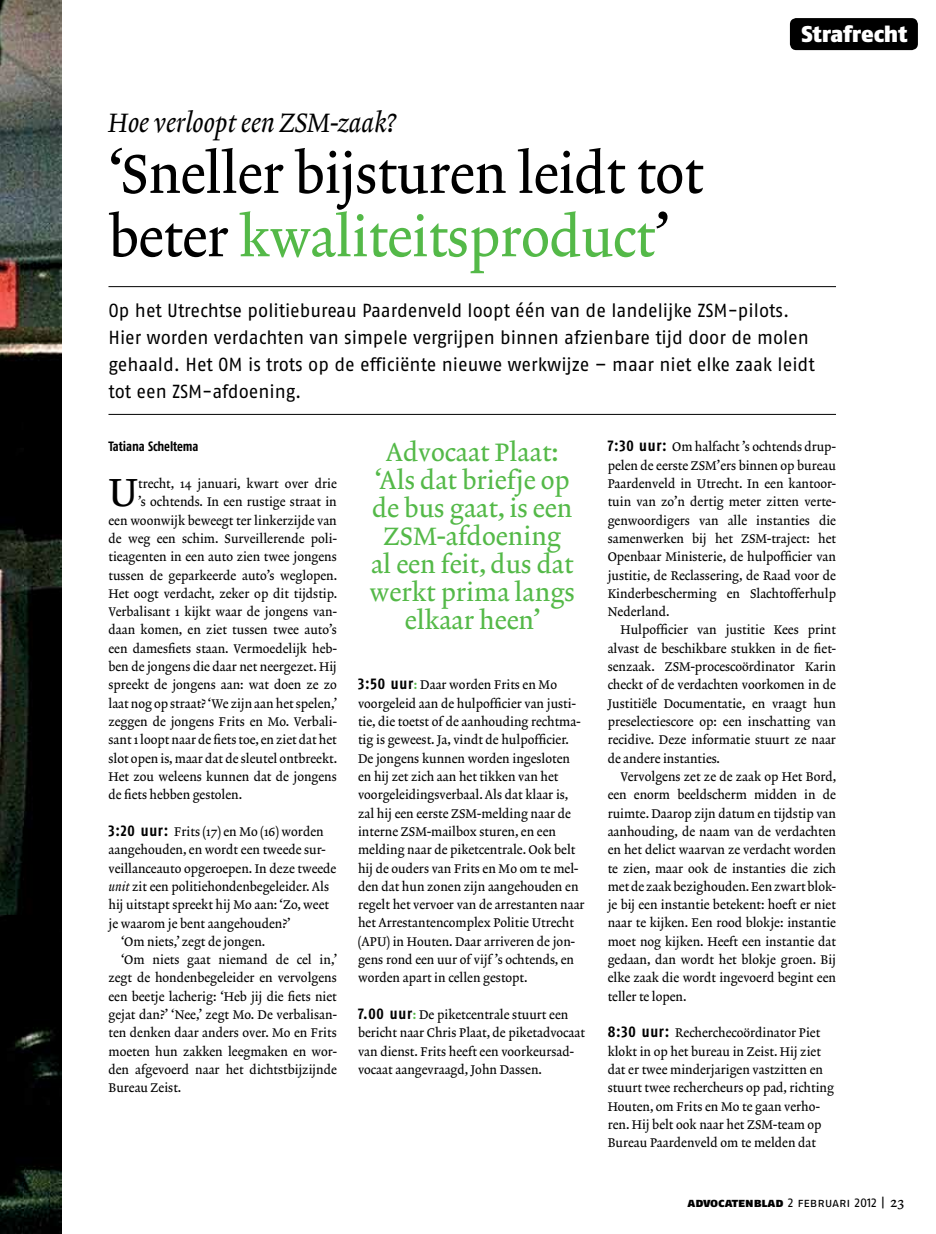
<style>
.page{position:relative;width:936px;height:1234px;background:#fff}
.page>*{position:absolute;margin:0;border:0;box-sizing:border-box;transform-origin:0 0}
.t1{font:55.2px/63.3px "Lexicon No 2 Roman A Txt";letter-spacing:-.01em;color:#000}
.t2{font:39.75px "Lexicon No 2 Roman A Txt";color:#000}
.t3{font:27px "Lexicon No 2 Italic A Txt";color:#000}
.t4{font:25.5px/27.9px "Lexicon No 2 Roman A Txt";color:#54b948;text-align:center}
.t5{font:22.8px "Fago No Black Lf";letter-spacing:-.015em;color:#fff}
.t6{font:18.9px/27px "Fago No Regular LF";letter-spacing:-.005em;color:#000}
.t7{font:13.5px "Fago Co Bold Lf";letter-spacing:-.01em;color:#000}
.t8{font:12.75px/18.3px "Lexicon No 2 Roman A Txt";color:#000}
.t9{font:12.75px "Fago No Regular Lf Caps";letter-spacing:-.01em;color:#000}
.s1{color:#54b948}
.s2{font-family:"Fago Co Bold Lf";font-size:15.75px}
.s3{font-family:"Lexicon No 2 Italic A Txt"}
.s4{font-family:"Lexicon No 2 Roman D Txt";color:#54b948}
.s5{font-family:"Fago No Black Lf Caps"}
.s6{font-family:"Lexicon No 2 Roman A Txt";font-size:14.25px}
</style>
<div class="page">
<hr style="left:108px;top:286px;width:728px;height:1px;background:#000">
<hr style="left:108px;top:414px;width:728px;height:1px;background:#000">
<img style="left:0;top:0;width:62px;height:1233px">
<div style="left:789px;top:18px;width:128px;height:32px;background:#000;border-radius:6px"></div>
<h3 class="t5" style="left:801px;top:20px;width:107px">Strafrecht</h3>
<h3 class="t3" style="left:108px;top:106px;width:289px">Hoe verloopt een ZSM-zaak?</h3>
<h1 class="t1" style="left:108px;top:145px;width:596px">‘Sneller bijsturen leidt tot beter <span class="s1">kwaliteitsproduct</span>’</h1>
<p class="t6" style="left:108px;top:296px;width:707px">Op het Utrechtse politiebureau Paardenveld loopt één van de landelijke ZSM- pilots.<br>Hier worden verdachten van simpele vergrijpen binnen afzienbare tijd door de molen gehaald. Het OM is trots op de efficiënte nieuwe werkwijze – maar niet elke zaak leidt tot een ZSM-afdoening.</p>
<p class="t7" style="left:108px;top:438px;width:91px">Tatiana Scheltema</p>
<h2 class="t2" style="left:108px;top:469px;width:31px">U</h2>
<p class="t8" style="left:138px;top:475px;width:200px">trecht, 14 januari, kwart over drie</p>
<p class="t8" style="left:138px;top:493px;width:200px">’s ochtends. In een rustige straat in</p>
<p class="t8" style="left:108px;top:511px;width:230px">een woonwijk beweegt ter linkerzijde van</p>
<p class="t8" style="left:108px;top:530px;width:230px">de weg een schim. Surveillerende poli-</p>
<p class="t8" style="left:108px;top:548px;width:230px">tieagenten in een auto zien twee jongens</p>
<p class="t8" style="left:108px;top:566px;width:230px">tussen de geparkeerde auto’s weglopen.</p>
<p class="t8" style="left:108px;top:584px;width:230px">Het oogt verdacht, zeker op dit tijdstip.</p>
<p class="t8" style="left:108px;top:603px;width:230px">Verbalisant 1 kijkt waar de jongens van-</p>
<p class="t8" style="left:108px;top:621px;width:230px">daan komen, en ziet tussen twee auto’s</p>
<p class="t8" style="left:108px;top:639px;width:230px">een damesfiets staan. Vermoedelijk heb-</p>
<p class="t8" style="left:108px;top:658px;width:230px">ben de jongens die daar net neergezet. Hij</p>
<p class="t8" style="left:108px;top:676px;width:230px">spreekt de jongens aan: wat doen ze zo</p>
<p class="t8" style="left:108px;top:694px;width:230px">laat nog op straat? ‘We zijn aan het spelen,’</p>
<p class="t8" style="left:108px;top:713px;width:230px">zeggen de jongens Frits en Mo. Verbali-</p>
<p class="t8" style="left:108px;top:731px;width:230px">sant 1 loopt naar de fiets toe, en ziet dat het</p>
<p class="t8" style="left:108px;top:749px;width:230px">slot open is, maar dat de sleutel ontbreekt.</p>
<p class="t8" style="left:108px;top:767px;width:230px">Het zou weleens kunnen dat de jongens</p>
<p class="t8" style="left:108px;top:786px;width:135px">de fiets hebben gestolen.</p>
<p class="t8" style="left:108px;top:822px;width:217px"><span class="s2">3:20 uur:</span> Frits (17) en Mo (16) worden</p>
<p class="t8" style="left:108px;top:841px;width:219px">aangehouden, en wordt een tweede sur-</p>
<p class="t8" style="left:108px;top:859px;width:229px">veillanceauto opgeroepen. In deze tweede</p>
<p class="t8" style="left:108px;top:877px;width:222px"><span class="s3">unit</span> zit een politiehondenbegeleider. Als</p>
<p class="t8" style="left:108px;top:896px;width:222px">hij uitstapt spreekt hij Mo aan: ‘Zo, weet</p>
<p class="t8" style="left:108px;top:914px;width:184px">je waarom je bent aangehouden?’</p>
<p class="t8" style="left:121px;top:932px;width:146px">‘Om niets,’ zegt de jongen.</p>
<p class="t8" style="left:121px;top:950px;width:217px">‘Om niets gaat niemand de cel in,’</p>
<p class="t8" style="left:108px;top:969px;width:230px">zegt de hondenbegeleider en vervolgens</p>
<p class="t8" style="left:108px;top:987px;width:230px">een beetje lacherig: ‘Heb jij die fiets niet</p>
<p class="t8" style="left:108px;top:1005px;width:230px">gejat dan?’ ‘Nee,’ zegt Mo. De verbalisan-</p>
<p class="t8" style="left:108px;top:1024px;width:230px">ten denken daar anders over. Mo en Frits</p>
<p class="t8" style="left:108px;top:1042px;width:230px">moeten hun zakken leegmaken en wor-</p>
<p class="t8" style="left:108px;top:1060px;width:230px">den afgevoerd naar het dichtstbijzijnde</p>
<p class="t8" style="left:108px;top:1079px;width:74px">Bureau Zeist.</p>
<h3 class="t4" style="left:369px;top:439px;width:207px">Advocaat Plaat: ‘Als dat briefje op de bus gaat, is een<br>ZSM-afdoening<br>al een feit, dus dat werkt prima langs elkaar heen’</h3>
<p class="t8" style="left:358px;top:676px;width:228px"><span class="s2">3:50 uur</span><span class="s4">:</span> Daar worden Frits en Mo voorgeleid aan de hulpofficier van justi&shy;tie, die toetst of de aanhouding rechtma&shy;tig is geweest. Ja, vindt de hulpofficier.<br>De jongens kunnen worden ingesloten en hij zet zich aan het tikken van het voorgeleidingsverbaal. Als dat klaar is, zal hij een eerste ZSM-melding naar de interne ZSM-mailbox sturen, en een melding naar de piketcentrale. Ook belt hij de ouders van Frits en Mo om te mel&shy;den dat hun zonen zijn aangehouden en regelt het vervoer van de arrestanten naar het Arrestantencomplex Politie Utrecht (APU) in Houten. Daar arriveren de jon&shy;gens rond een uur of vijf ’s ochtends, en worden apart in cellen gestopt.</p>
<p class="t8" style="left:358px;top:1005px;width:228px"><span class="s2">7.00 uur</span><span class="s4">:</span> De piketcentrale stuurt een bericht naar Chris Plaat, de piketadvocaat van dienst. Frits heeft een voorkeursad&shy;vocaat aangevraagd, John Dassen.</p>
<p class="t8" style="left:607px;top:438px;width:230px;text-align:justify"><span class="s2">7:30 uur:</span> Om halfacht ’s ochtends drup&shy;pelen de eerste ZSM’ers binnen op bureau Paardenveld in Utrecht. In een kantoor&shy;tuin van zo’n dertig meter zitten verte&shy;genwoordigers van alle instanties die samenwerken bij het ZSM-traject: het Openbaar Ministerie, de hulpofficier van justitie, de Reclassering, de Raad voor de Kinderbescherming en Slachtofferhulp Nederland.</p>
<p class="t8" style="left:607px;top:621px;width:230px;text-align:justify;text-indent:13px">Hulpofficier van justitie Kees print alvast de beschikbare stukken in de fiet&shy;senzaak. ZSM-procescoördinator Karin checkt of de verdachten voorkomen in de Justitiële Documentatie, en vraagt hun preselectiescore op: een inschatting van recidive. Deze informatie stuurt ze naar de andere instanties.</p>
<p class="t8" style="left:607px;top:767px;width:230px;text-align:justify;text-indent:13px">Vervolgens zet ze de zaak op Het Bord, een enorm beeldscherm midden in de ruimte. Daarop zijn datum en tijdstip van aanhouding, de naam van de verdachten en het delict waarvan ze verdacht worden te zien, maar ook de instanties die zich met de zaak bezighouden. Een zwart blok&shy;je bij een instantie betekent: hoeft er niet naar te kijken. Een rood blokje: instantie moet nog kijken. Heeft een instantie dat gedaan, dan wordt het blokje groen. Bij elke zaak die wordt ingevoerd begint een teller te lopen.</p>
<p class="t8" style="left:607px;top:1024px;width:228px"><span class="s2">8:30 uur:</span> Recherchecoördinator Piet klokt in op het bureau in Zeist. Hij ziet dat er twee minderjarigen vastzitten en stuurt twee rechercheurs op pad, richting Houten, om Frits en Mo te gaan verho&shy;ren. Hij belt ook naar het ZSM-team op Bureau Paardenveld om te melden dat</p>
<p class="t9" style="left:687px;top:1194px;width:218px"><span class="s5">advocatenblad</span> 2 februari 2012 | <span class="s6">23</span></p>
</div>
